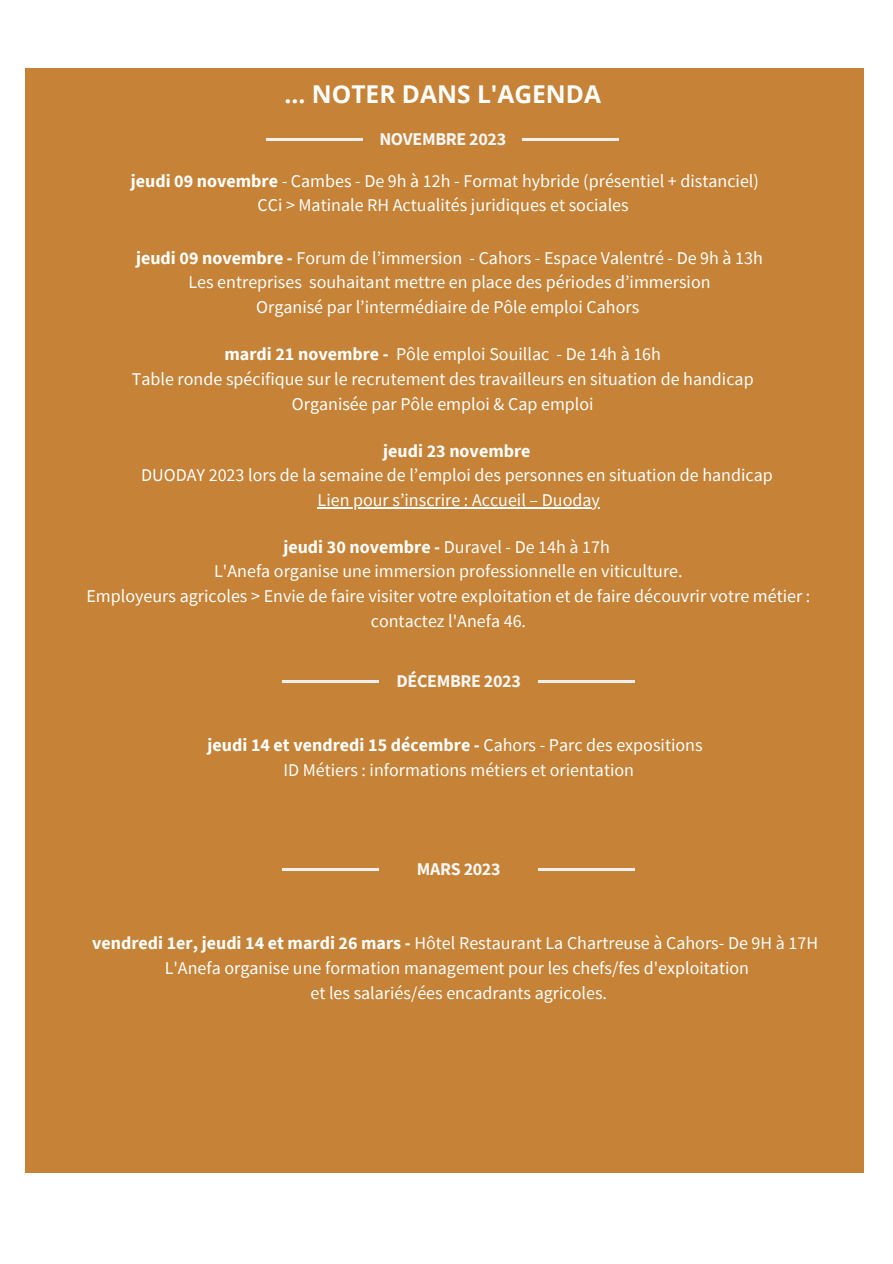
<style>
.page{position:relative;width:893px;height:1264px;background:#fff}
.page>*{position:absolute;margin:0;border:0;box-sizing:border-box;transform-origin:0 0}
.t1{font:700 24.6px "Open Sans";color:#fff}
.t2{font:18px "Source Sans Pro";color:#fff}
.t3{font:700 18px "Source Sans Pro";color:#fff}
.t4{font:700 18px "Source Sans Pro";letter-spacing:-.02em;color:#f6f6f4}
.s1{font-weight:700}
.s2{font-weight:400}
</style>
<div class="page">
<div style="left:26px;top:69px;width:837px;height:1104px;background:#c68236"></div>
<hr style="left:266px;top:138px;width:97px;height:3px;background:#eff0f2">
<hr style="left:522px;top:138px;width:97px;height:3px;background:#eff0f2">
<hr style="left:317px;top:507px;width:283px;height:1px;background:#fff">
<hr style="left:282px;top:680px;width:97px;height:2px;background:#eff0f2">
<hr style="left:538px;top:680px;width:97px;height:2px;background:#eff0f2">
<hr style="left:282px;top:868px;width:97px;height:2px;background:#eff0f2">
<hr style="left:538px;top:868px;width:97px;height:2px;background:#eff0f2">
<p class="t1" style="left:284px;top:77px;width:318px">... NOTER DANS L'AGENDA</p>
<p class="t4" style="left:379px;top:127px;width:128px">NOVEMBRE 2023</p>
<p class="t2" style="left:131px;top:169px;width:629px"><span class="s1">jeudi 09 novembre</span> - Cambes - De 9h à 12h - Format hybride (présentiel + distanciel)</p>
<p class="t2" style="left:257px;top:193px;width:373px">CCi &gt; Matinale RH Actualités juridiques et sociales</p>
<p class="t2" style="left:136px;top:246px;width:628px"><span class="s1">jeudi 09 novembre -</span> Forum de l’immersion - Cahors - Espace Valentré - De 9h à 13h</p>
<p class="t2" style="left:188px;top:271px;width:523px">Les entreprises souhaitant mettre en place des périodes d’immersion</p>
<p class="t2" style="left:256px;top:295px;width:384px">Organisé par l’intermédiaire de Pôle emploi Cahors</p>
<p class="t2" style="left:224px;top:342px;width:438px"><span class="s1">mardi 21 novembre -</span> Pôle emploi Souillac - De 14h à 16h</p>
<p class="t2" style="left:132px;top:367px;width:623px">Table ronde spécifique sur le recrutement des travailleurs en situation de handicap</p>
<p class="t2" style="left:292px;top:392px;width:303px">Organisée par Pôle emploi &amp; Cap emploi</p>
<p class="t3" style="left:383px;top:439px;width:149px">jeudi 23 novembre</p>
<p class="t2" style="left:141px;top:463px;width:633px">DUODAY 2023 lors de la semaine de l’emploi des personnes en situation de handicap</p>
<p class="t2" style="left:317px;top:488px;width:284px">Lien pour s’inscrire : Accueil – Duoday</p>
<p class="t2" style="left:283px;top:535px;width:328px"><span class="s1">jeudi 30 novembre -</span> Duravel - De 14h à 17h</p>
<p class="t2" style="left:214px;top:559px;width:470px">L'Anefa organise une immersion professionnelle en viticulture.</p>
<p class="t2" style="left:86px;top:584px;width:725px">Employeurs agricoles &gt; Envie de faire visiter votre exploitation et de faire découvrir votre métier :</p>
<p class="t2" style="left:371px;top:609px;width:157px">contactez l'Anefa 46.</p>
<p class="t4" style="left:396px;top:668px;width:126px">DÉCEMBRE 2023</p>
<p class="t3" style="left:207px;top:733px;width:496px">jeudi 14 et vendredi 15 décembre - <span class="s2">Cahors - Parc des expositions</span></p>
<p class="t2" style="left:283px;top:758px;width:352px">ID Métiers : informations métiers et orientation</p>
<p class="t4" style="left:417px;top:856px;width:85px">MARS 2023</p>
<p class="t2" style="left:92px;top:931px;width:727px"><span class="s1">vendredi 1er, jeudi 14 et mardi 26 mars -</span> Hôtel Restaurant La Chartreuse à Cahors- De 9H à 17H</p>
<p class="t2" style="left:165px;top:956px;width:585px">L'Anefa organise une formation management pour les chefs/fes d'exploitation</p>
<p class="t2" style="left:310px;top:981px;width:298px">et les salariés/ées encadrants agricoles.</p>
</div>
